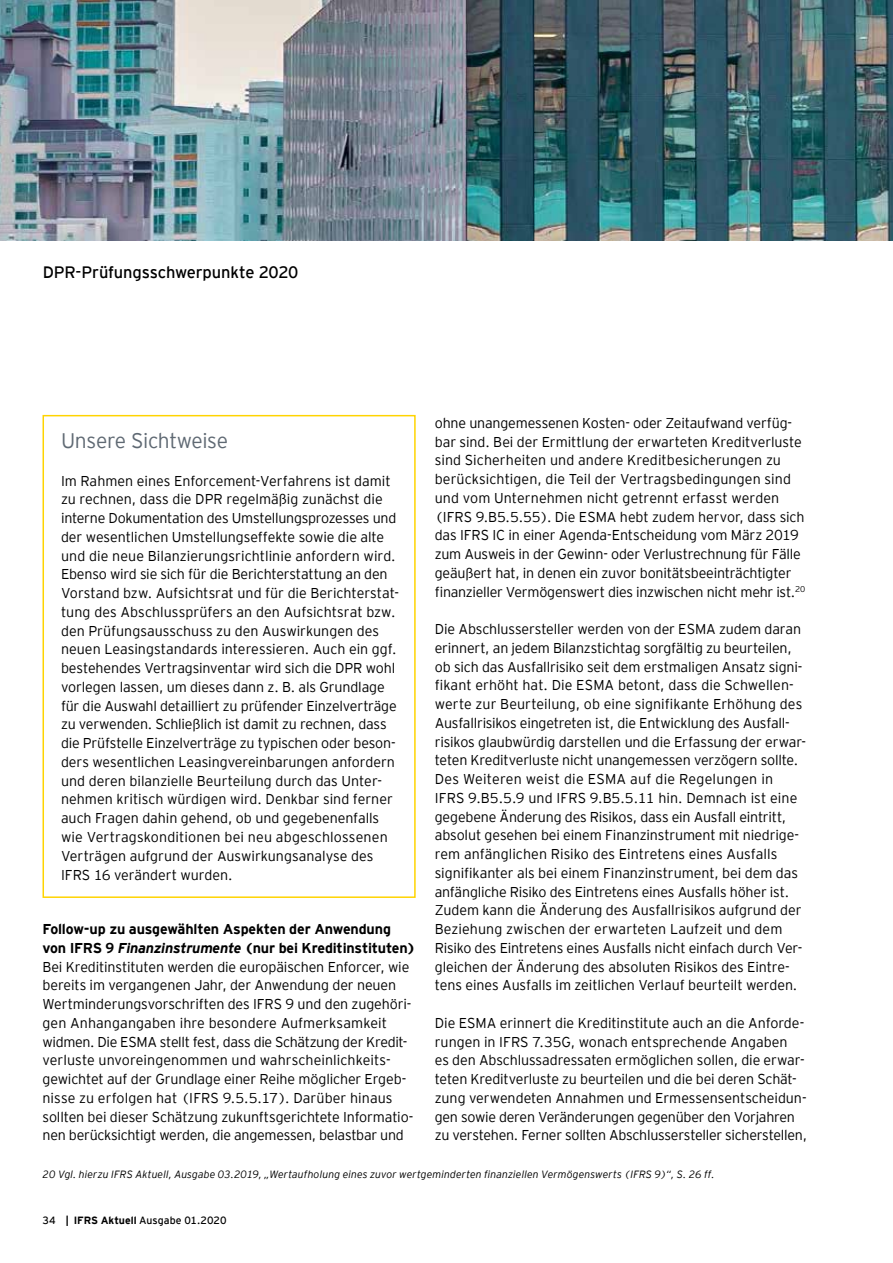
<style>
.page{position:relative;width:893px;height:1263px;background:#fff}
.page>*{position:absolute;margin:0;border:0;box-sizing:border-box;transform-origin:0 0}
.t1{font:300 21px "EY Interstate";letter-spacing:-.02em;color:#5f6973}
.t2{font:16.5px "EY Interstate";letter-spacing:-.01em;color:#000}
.t3{font:300 14.25px/18.8px "EY Interstate";letter-spacing:-.01em;color:#000}
.t4{font:italic 300 10.5px "EY Interstate";letter-spacing:.005em;color:#000}
.t5{font:10.5px "EY Interstate";letter-spacing:.005em;color:#000}
.s1{font-weight:700}
.s2{font-weight:700;font-style:italic}
</style>
<div class="page">
<div style="left:43px;top:415px;width:373px;height:483px;border:2px solid #ffd400"></div>
<img style="left:0;top:0;width:893px;height:240px">
<p class="t2" style="left:43px;top:263px;width:257px">DPR-Prüfungsschwerpunkte 2020</p>
<p class="t3" style="left:435px;top:413px;width:372px">ohne unangemessenen Kosten- oder Zeitaufwand verfüg&shy;bar sind. Bei der Ermittlung der erwarteten Kreditverluste sind Sicherheiten und andere Kreditbesicherungen zu berücksichtigen, die Teil der Vertragsbedingungen sind und vom Unternehmen nicht getrennt erfasst werden (IFRS 9.B5.5.55). Die ESMA hebt zudem hervor, dass sich das IFRS IC in einer Agenda-Entscheidung vom März 2019 zum Ausweis in der Gewinn- oder Verlustrechnung für Fälle geäußert hat, in denen ein zuvor bonitätsbeeinträchtigter finanzieller Vermögenswert dies inzwischen nicht mehr ist.<sup>20</sup></p>
<p class="t3" style="left:435px;top:620px;width:373px">Die Abschlussersteller werden von der ESMA zudem daran erinnert, an jedem Bilanzstichtag sorgfältig zu beurteilen, ob sich das Ausfallrisiko seit dem erstmaligen Ansatz signi&shy;fikant erhöht hat. Die ESMA betont, dass die Schwellen&shy;werte zur Beurteilung, ob eine signifikante Erhöhung des Ausfallrisikos eingetreten ist, die Entwicklung des Ausfall&shy;risikos glaubwürdig darstellen und die Erfassung der erwar&shy;teten Kreditverluste nicht unangemessen verzögern sollte.<br>Des Weiteren weist die ESMA auf die Regelungen in IFRS 9.B5.5.9 und IFRS 9.B5.5.11 hin. Demnach ist eine gegebene Änderung des Risikos, dass ein Ausfall eintritt, absolut gesehen bei einem Finanzinstrument mit niedrige&shy;rem anfänglichen Risiko des Eintretens eines Ausfalls signifikanter als bei einem Finanzinstrument, bei dem das anfängliche Risiko des Eintretens eines Ausfalls höher ist.<br>Zudem kann die Änderung des Ausfallrisikos aufgrund der Beziehung zwischen der erwarteten Laufzeit und dem Risiko des Eintretens eines Ausfalls nicht einfach durch Ver&shy;gleichen der Änderung des absoluten Risikos des Eintre&shy;tens eines Ausfalls im zeitlichen Verlauf beurteilt werden.</p>
<p class="t3" style="left:435px;top:1013px;width:374px">Die ESMA erinnert die Kreditinstitute auch an die Anforde&shy;rungen in IFRS 7.35G, wonach entsprechende Angaben<br>es den Abschlussadressaten ermöglichen sollen, die erwar&shy;teten Kreditverluste zu beurteilen und die bei deren Schät&shy;zung verwendeten Annahmen und Ermessensentscheidun&shy;gen sowie deren Veränderungen gegenüber den Vorjahren zu verstehen. Ferner sollten Abschlussersteller sicherstellen,</p>
<p class="t4" style="left:43px;top:1168px;width:673px">20 Vgl. hierzu IFRS Aktuell, Ausgabe 03.2019, „Wertaufholung eines zuvor wertgeminderten finanziellen Vermögenswerts (IFRS 9)“, S. 26 ff.</p>
<h1 class="t1" style="left:61px;top:429px;width:169px">Unsere Sichtweise</h1>
<p class="t3" style="left:61px;top:471px;width:340px">Im Rahmen eines Enforcement-Verfahrens ist damit zu rechnen, dass die DPR regelmäßig zunächst die interne Dokumentation des Umstellungsprozesses und der wesentlichen Umstellungseffekte sowie die alte und die neue Bilanzierungsrichtlinie anfordern wird.<br>Ebenso wird sie sich für die Berichterstattung an den Vorstand bzw. Aufsichtsrat und für die Berichterstat&shy;tung des Abschlussprüfers an den Aufsichtsrat bzw. den Prüfungsausschuss zu den Auswirkungen des neuen Leasingstandards interessieren. Auch ein ggf. bestehendes Vertragsinventar wird sich die DPR wohl vorlegen lassen, um dieses dann z. B. als Grundlage für die Auswahl detailliert zu prüfender Einzelverträge zu verwenden. Schließlich ist damit zu rechnen, dass die Prüfstelle Einzelverträge zu typischen oder beson&shy;ders wesentlichen Leasingvereinbarungen anfordern und deren bilanzielle Beurteilung durch das Unter&shy;nehmen kritisch würdigen wird. Denkbar sind ferner auch Fragen dahin gehend, ob und gegebenenfalls wie Vertragskonditionen bei neu abgeschlossenen Verträgen aufgrund der Auswirkungsanalyse des IFRS 16 verändert wurden.</p>
<p class="t3" style="left:43px;top:920px;width:375px"><span class="s1">Follow-up zu ausgewählten Aspekten der Anwendung von IFRS 9</span> <span class="s2">Finanzinstrumente</span> <span class="s1">(nur bei Kreditinstituten)<br></span>Bei Kreditinstituten werden die europäischen Enforcer, wie bereits im vergangenen Jahr, der Anwendung der neuen Wertminderungsvorschriften des IFRS 9 und den zugehöri&shy;gen Anhangangaben ihre besondere Aufmerksamkeit widmen. Die ESMA stellt fest, dass die Schätzung der Kredit&shy;verluste unvoreingenommen und wahrscheinlichkeits&shy;gewichtet auf der Grundlage einer Reihe möglicher Ergeb&shy;nisse zu erfolgen hat (IFRS 9.5.5.17). Darüber hinaus sollten bei dieser Schätzung zukunftsgerichtete Informatio&shy;nen berücksichtigt werden, die angemessen, belastbar und</p>
<p class="t5" style="left:43px;top:1214px;width:186px">34 <span class="s1">| IFRS Aktuell</span> Ausgabe 01.2020</p>
</div>
